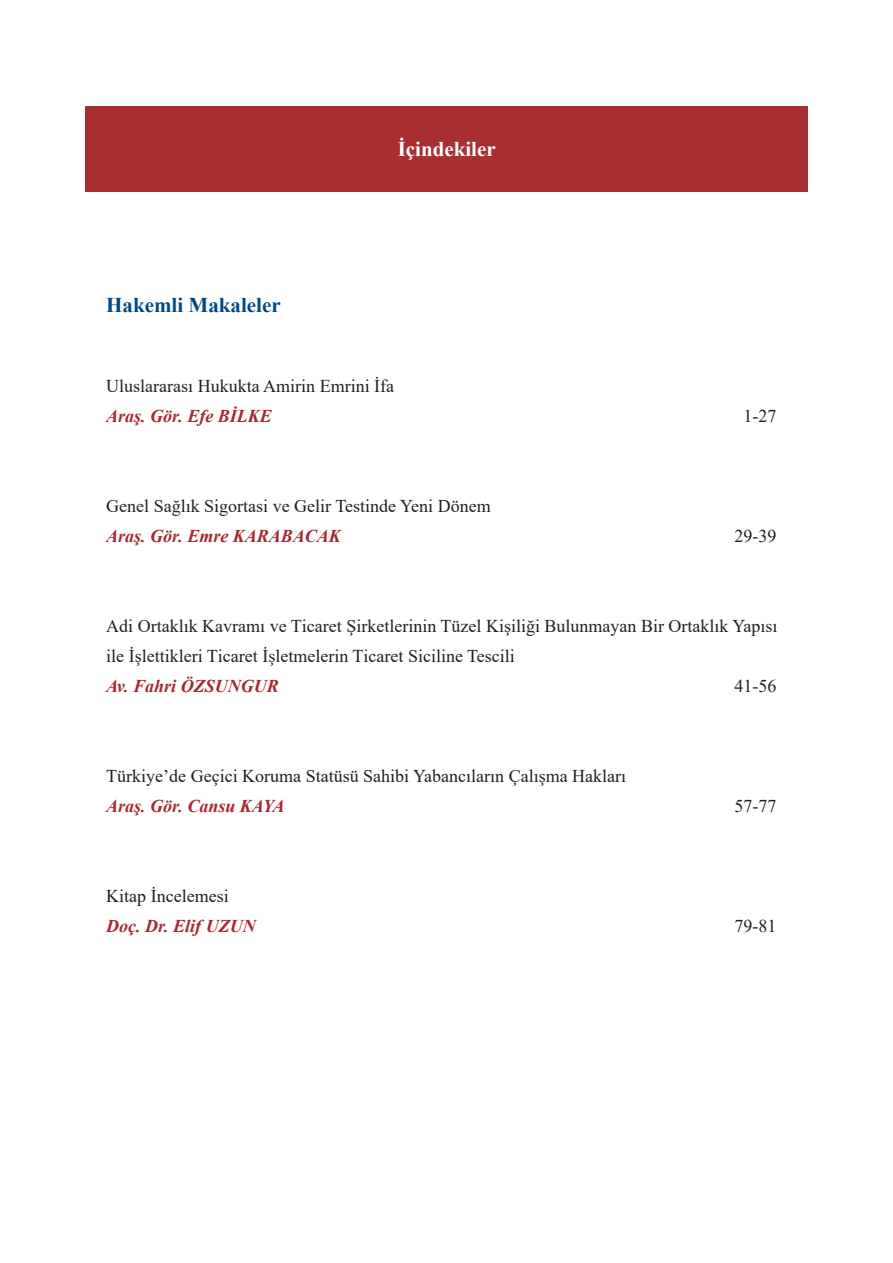
<style>
.page{position:relative;width:893px;height:1263px;background:#fff}
.page>*{position:absolute;margin:0;border:0;box-sizing:border-box;transform-origin:0 0}
.t1{font:700 21px "Times New Roman";color:#014984}
.t2{font:700 21px "Times New Roman";color:#fff}
.t3{font:18px/30px "Times New Roman";color:#231f20}
.t4{font:italic 700 18px "Times New Roman";color:#a72631}
</style>
<div class="page">
<div style="left:85px;top:106px;width:723px;height:85px;background:#a72f32"></div>
<p class="t1" style="left:106px;top:290px;width:176px">Hakemli Makaleler</p>
<p class="t2" style="left:398px;top:134px;width:100px">İçindekiler</p>
<p class="t3" style="left:106px;top:371px;width:289px">Uluslararası Hukukta Amirin Emrini İfa</p>
<p class="t4" style="left:106px;top:404px;width:167px">Araş. Gör. Efe BİLKE</p>
<p class="t3" style="left:744px;top:401px;width:34px">1-27</p>
<p class="t3" style="left:106px;top:491px;width:386px">Genel Sağlık Sigortasi ve Gelir Testinde Yeni Dönem</p>
<p class="t4" style="left:106px;top:524px;width:236px">Araş. Gör. Emre KARABACAK</p>
<p class="t3" style="left:735px;top:521px;width:43px">29-39</p>
<p class="t3" style="left:106px;top:611px;width:673px">Adi Ortaklık Kavramı ve Ticaret Şirketlerinin Tüzel Kişiliği Bulunmayan Bir Ortaklık Yapısı ile İşlettikleri Ticaret İşletmelerin Ticaret Siciline Tescili</p>
<p class="t4" style="left:106px;top:674px;width:174px">Av. Fahri ÖZSUNGUR</p>
<p class="t3" style="left:735px;top:671px;width:43px">41-56</p>
<p class="t3" style="left:106px;top:761px;width:521px">Türkiye’de Geçici Koruma Statüsü Sahibi Yabancıların Çalışma Hakları</p>
<p class="t4" style="left:106px;top:794px;width:180px">Araş. Gör. Cansu KAYA</p>
<p class="t3" style="left:735px;top:791px;width:43px">57-77</p>
<p class="t3" style="left:106px;top:881px;width:124px">Kitap İncelemesi</p>
<p class="t4" style="left:106px;top:914px;width:151px">Doç. Dr. Elif UZUN</p>
<p class="t3" style="left:735px;top:911px;width:43px">79-81</p>
</div>
